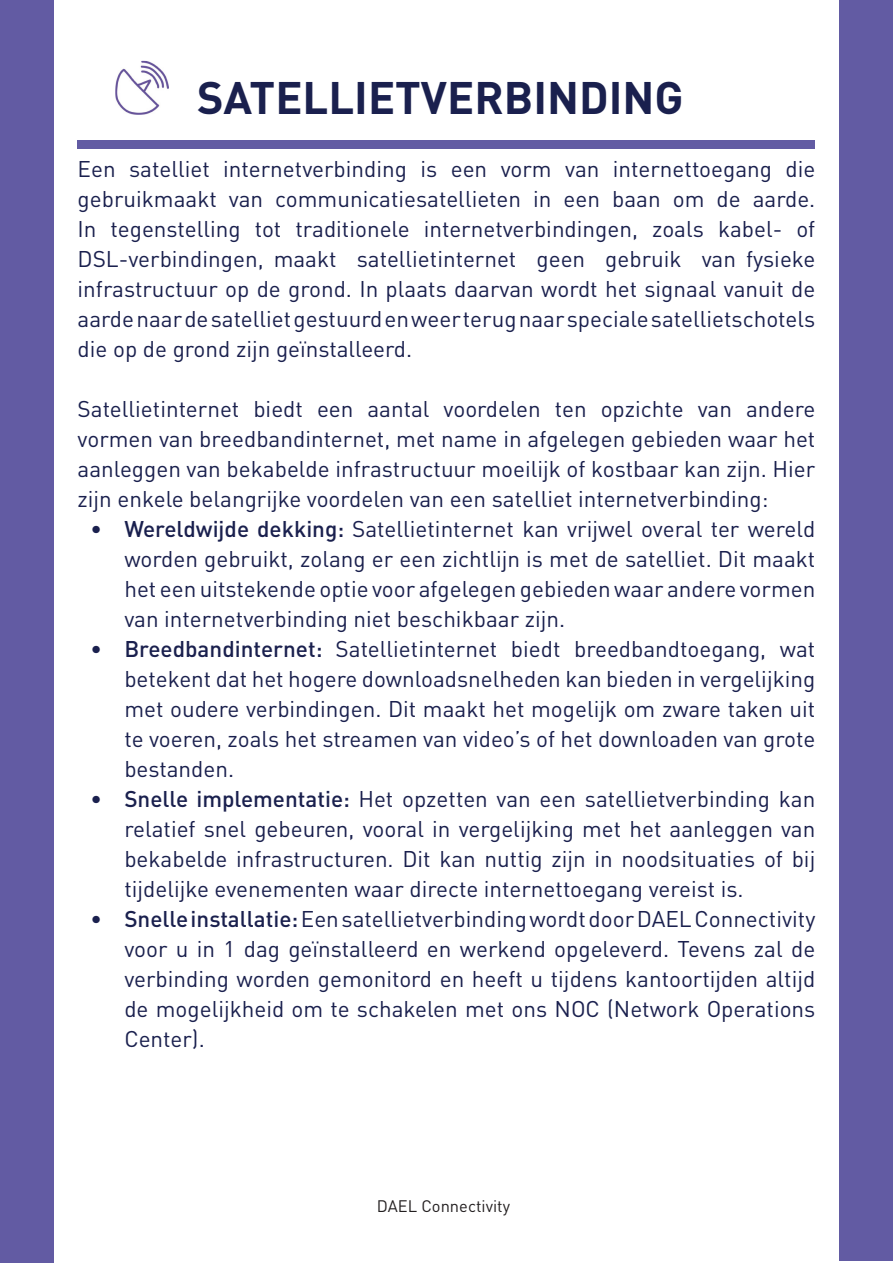
<style>
.page{position:relative;width:893px;height:1263px;background:#fff}
.page>*{position:absolute;margin:0;border:0;box-sizing:border-box;transform-origin:0 0}
.t1{font:700 45px "DIN Pro";color:#1a204e}
.t2{font:22.5px/30px "DIN Pro";color:#1a204e;text-align:justify}
.t3{font:16.5px "DIN Pro";color:#231f20}
.s1{font-weight:500}
</style>
<div class="page">
<div style="left:78px;top:140px;width:737px;height:9px;background:#625ba3"></div>
<div style="left:0;top:0;width:54px;height:1263px;background:#625ba3"></div>
<div style="left:839px;top:0;width:54px;height:1260px;background:#625ba3"></div>
<img style="left:115px;top:60px;width:54px;height:55px">
<p class="t1" style="left:197px;top:67px;width:488px">SATELLIETVERBINDING</p>
<p class="t2" style="left:78px;top:153px;width:739px">Een satelliet internetverbinding is een vorm van internettoegang die gebruikmaakt van communicatiesatellieten in een baan om de aarde.<br>In tegenstelling tot traditionele internetverbindingen, zoals kabel- of DSL-verbindingen, maakt satellietinternet geen gebruik van fysieke infrastructuur op de grond. In plaats daarvan wordt het signaal vanuit de aarde naar de satelliet gestuurd en weer terug naar speciale satellietschotels die op de grond zijn geïnstalleerd.</p>
<p class="t2" style="left:78px;top:393px;width:739px">Satellietinternet biedt een aantal voordelen ten opzichte van andere vormen van breedbandinternet, met name in afgelegen gebieden waar het aanleggen van bekabelde infrastructuur moeilijk of kostbaar kan zijn. Hier zijn enkele belangrijke voordelen van een satelliet internetverbinding:</p>
<p class="t2" style="left:124px;top:513px;width:693px;text-indent:-34px"><span class="s1">• Wereldwijde dekking:</span> Satellietinternet kan vrijwel overal ter wereld worden gebruikt, zolang er een zichtlijn is met de satelliet. Dit maakt het een uitstekende optie voor afgelegen gebieden waar andere vormen van internetverbinding niet beschikbaar zijn.</p>
<p class="t2" style="left:124px;top:633px;width:692px;text-indent:-34px"><span class="s1">• Breedbandinternet:</span> Satellietinternet biedt breedbandtoegang, wat betekent dat het hogere downloadsnelheden kan bieden in vergelijking met oudere verbindingen. Dit maakt het mogelijk om zware taken uit te voeren, zoals het streamen van video’s of het downloaden van grote bestanden.</p>
<p class="t2" style="left:124px;top:783px;width:692px;text-indent:-34px"><span class="s1">• Snelle implementatie:</span> Het opzetten van een satellietverbinding kan relatief snel gebeuren, vooral in vergelijking met het aanleggen van bekabelde infrastructuren. Dit kan nuttig zijn in noodsituaties of bij tijdelijke evenementen waar directe internettoegang vereist is.</p>
<p class="t2" style="left:124px;top:903px;width:693px;text-indent:-34px"><span class="s1">• Snelle installatie:</span> Een satellietverbinding wordt door DAEL Connectivity voor u in 1 dag geïnstalleerd en werkend opgeleverd. Tevens zal de verbinding worden gemonitord en heeft u tijdens kantoortijden altijd de mogelijkheid om te schakelen met ons NOC (Network Operations Center).</p>
<p class="t3" style="left:377px;top:1194px;width:135px">DAEL Connectivity</p>
</div>
